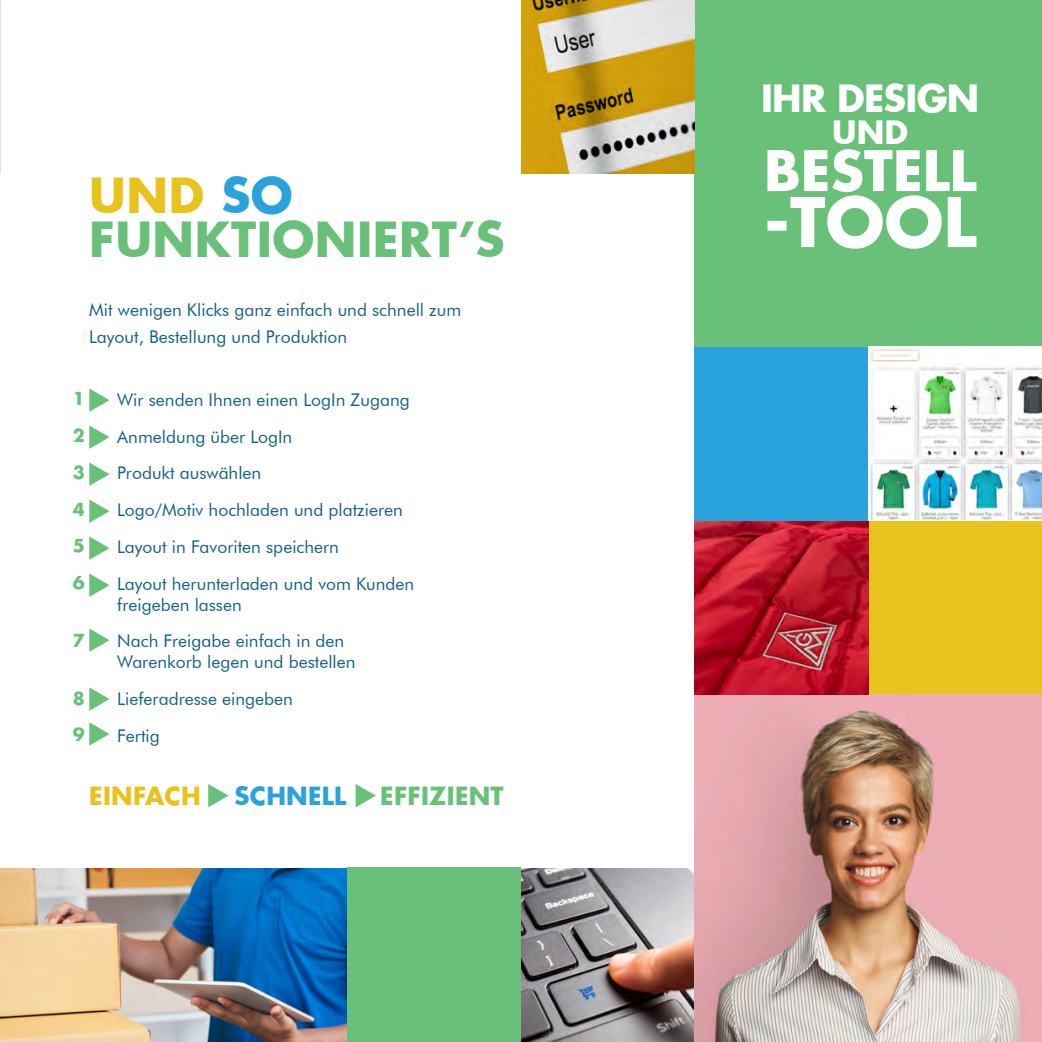
<style>
.page{position:relative;width:1042px;height:1042px;background:#fff}
.page>*{position:absolute;margin:0;border:0;box-sizing:border-box;transform-origin:0 0}
.t1{font:700 66.5px "Futura";color:#fff}
.t2{font:700 54.25px "Futura";color:#fff}
.t3{font:700 47.25px/43.8px "Futura";letter-spacing:.01em;color:#68c079}
.t4{font:700 36.75px "Futura";letter-spacing:-.02em;color:#fff}
.t5{font:700 31.5px "Futura";color:#fff}
.t6{font:700 24.5px "Futura";letter-spacing:.01em;color:#68c079}
.t7{font:700 24.5px "Futura";letter-spacing:.01em;color:#e8c31d}
.t8{font:700 24.5px "Futura";letter-spacing:.01em;color:#2aa2db}
.t9{font:17.5px/36.8px "Futura BT";color:#136085}
.t10{font:700 17.5px/36.8px "Futura";color:#68c079;text-align:justify}
.s1{color:#e8c31d}
.s2{color:#2aa2db}
</style>
<div class="page">
<svg style="left:89px;top:388px;width:21px;height:24px"></svg>
<svg style="left:89px;top:425px;width:21px;height:24px"></svg>
<svg style="left:89px;top:462px;width:21px;height:24px"></svg>
<svg style="left:89px;top:499px;width:21px;height:24px"></svg>
<svg style="left:89px;top:536px;width:21px;height:24px"></svg>
<svg style="left:89px;top:573px;width:21px;height:24px"></svg>
<svg style="left:89px;top:628px;width:21px;height:24px"></svg>
<svg style="left:89px;top:687px;width:21px;height:24px"></svg>
<svg style="left:89px;top:722px;width:21px;height:23px"></svg>
<svg style="left:208px;top:784px;width:20px;height:23px"></svg>
<svg style="left:356px;top:784px;width:20px;height:23px"></svg>
<div style="left:694px;top:0;width:348px;height:347px;background:#68c079"></div>
<img style="left:521px;top:0;width:173px;height:174px">
<div style="left:694px;top:347px;width:174px;height:174px;background:#2aa2db"></div>
<img style="left:521px;top:868px;width:173px;height:174px">
<div style="left:868px;top:521px;width:174px;height:173px;background:#e8c31d"></div>
<img style="left:868px;top:349px;width:174px;height:171px">
<img style="left:694px;top:694px;width:348px;height:348px">
<img style="left:694px;top:521px;width:174px;height:173px">
<img style="left:1px;top:868px;width:346px;height:174px">
<div style="left:347px;top:867px;width:174px;height:175px;background:#68c079"></div>
<img style="left:0;top:0;width:1px;height:174px">
<img style="left:0;top:868px;width:1px;height:174px">
<h3 class="t3" style="left:89px;top:172px;width:417px"><span class="s1">UND</span> <span class="s2">SO<br></span>FUNKTIONIERT’S</h3>
<p class="t9" style="left:89px;top:297px;width:373px;line-height:26.2px">Mit wenigen Klicks ganz einfach und schnell zum<br>Layout, Bestellung und Produktion</p>
<p class="t10" style="left:73px;top:380px;width:14px">1<br>2<br>3<br>4<br>5<br>6</p>
<p class="t10" style="left:73px;top:621px;width:14px">7</p>
<p class="t10" style="left:73px;top:679px;width:14px">8<br>9</p>
<p class="t9" style="left:117px;top:381px;width:298px">Wir senden Ihnen einen LogIn Zugang<br>Anmeldung über LogIn<br>Produkt auswählen<br>Logo/Motiv hochladen und platzieren<br>Layout in Favoriten speichern<br>Layout herunterladen und vom Kunden</p>
<p class="t9" style="left:117px;top:586px;width:228px">freigeben lassen<br>Nach Freigabe einfach in den</p>
<p class="t9" style="left:117px;top:643px;width:240px">Warenkorb legen und bestellen<br>Lieferadresse eingeben<br>Fertig</p>
<h3 class="t7" style="left:89px;top:778px;width:113px">EINFACH</h3>
<h3 class="t8" style="left:235px;top:778px;width:113px">SCHNELL</h3>
<h3 class="t6" style="left:380px;top:778px;width:125px">EFFIZIENT</h3>
<h3 class="t4" style="left:761px;top:73px;width:220px">IHR DESIGN</h3>
<h3 class="t5" style="left:832px;top:110px;width:77px">UND</h3>
<h2 class="t2" style="left:764px;top:133px;width:214px">BESTELL</h2>
<h1 class="t1" style="left:764px;top:176px;width:214px">-TOOL</h1>
</div>
